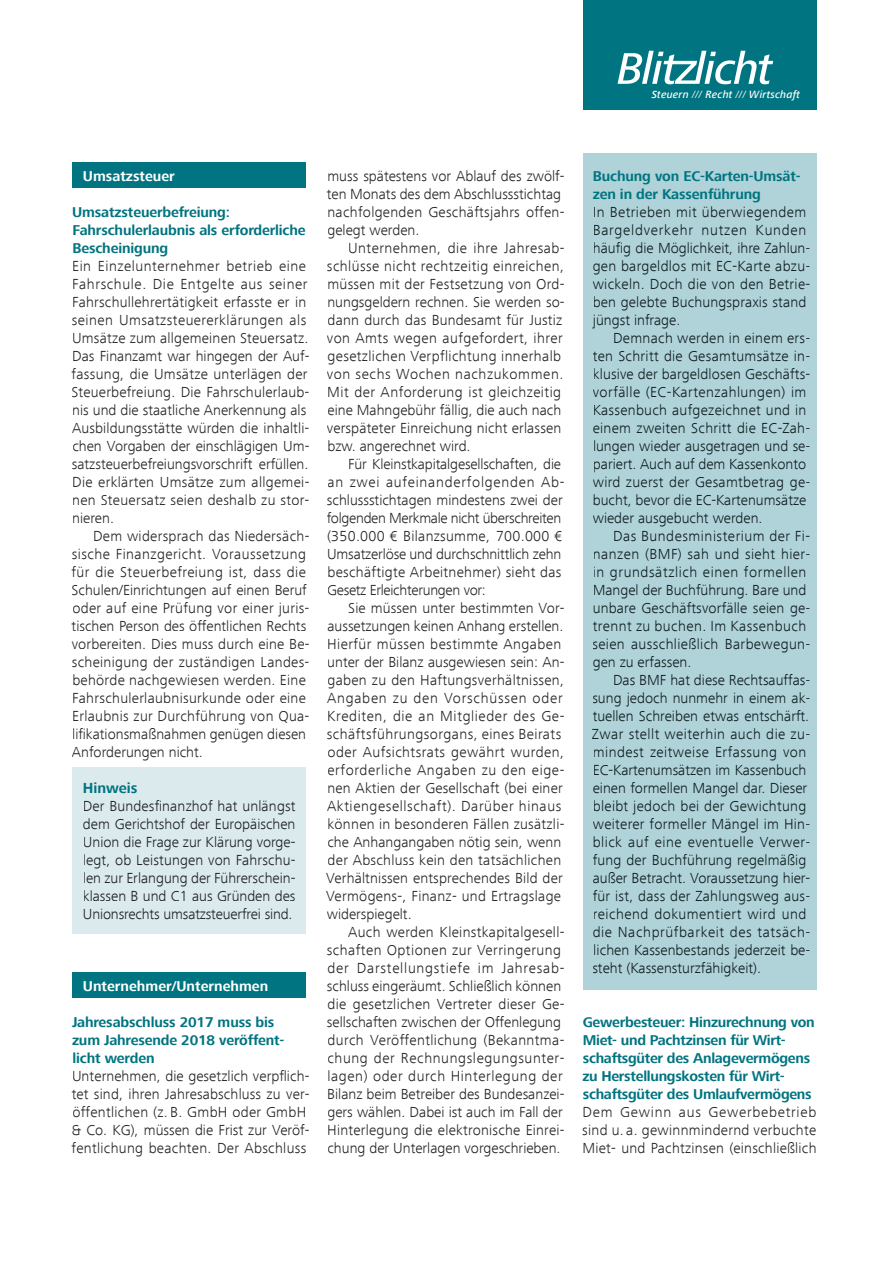
<style>
.page{position:relative;width:893px;height:1263px;background:#fff}
.page>*{position:absolute;margin:0;border:0;box-sizing:border-box;transform-origin:0 0}
.t1{font:300 15px/18px "Frutiger Next Com";letter-spacing:.02em;color:#231f20}
.t2{font:300 15px/18px "Frutiger Next Com";letter-spacing:.02em;color:#0c191d}
.t3{font:300 15px/18px "Frutiger Next Com";letter-spacing:-.01em;color:#231f20}
.t4{font:300 15px/18px "Frutiger Next Com";letter-spacing:-.01em;color:#1a1c1f;text-align:justify}
.t5{font:300 15px/18px "Frutiger Next Com";color:#231f20}
.t6{font:700 15px "Frutiger Next Com";color:#007480}
.t7{font:700 14.7px/18px "Frutiger Next Com";letter-spacing:-.01em;color:#007480}
.t8{font:700 14.7px "Frutiger Next Com";color:#fff}
.t9{font:italic 500 10.8px "Frutiger Next Com";letter-spacing:.02em;color:#fff}
.s1{font-weight:400}
</style>
<div class="page">
<div style="left:72px;top:163px;width:234px;height:25px;background:#007480"></div>
<div style="left:72px;top:973px;width:234px;height:25px;background:#007480"></div>
<div style="left:72px;top:767px;width:234px;height:167px;background:#dbeaed"></div>
<div style="left:583px;top:154px;width:233px;height:836px;background:#b0d3d9"></div>
<div style="left:583px;top:0;width:233px;height:110px;background:#007480"></div>
<svg style="left:617px;top:51px;width:156px;height:33px"></svg>
<p class="t9" style="left:652px;top:88px;width:150px">Steuern <span class="s1">///</span> Recht <span class="s1">///</span> Wirtschaft</p>
<p class="t8" style="left:83px;top:167px;width:94px">Umsatzsteuer</p>
<p class="t7" style="left:72px;top:203px;width:235px">Umsatzsteuerbefreiung:<br>Fahrschulerlaubnis als erforderliche<br>Bescheinigung</p>
<p class="t1" style="left:72px;top:257px;width:239px">Ein Einzelunternehmer betrieb eine Fahrschule. Die Entgelte aus seiner Fahrschullehrertätigkeit erfasste er in seinen Umsatzsteuererklärungen als Umsätze zum allgemeinen Steuersatz.<br>Das Finanzamt war hingegen der Auf&shy;fassung, die Umsätze unterlägen der Steuerbefreiung. Die Fahrschulerlaub&shy;nis und die staatliche Anerkennung als Ausbildungsstätte würden die inhaltli&shy;chen Vorgaben der einschlägigen Um&shy;satzsteuerbefreiungsvorschrift erfüllen.<br>Die erklärten Umsätze zum allgemei&shy;nen Steuersatz seien deshalb zu stor&shy;nieren.</p>
<p class="t1" style="left:72px;top:527px;width:239px;text-indent:22px">Dem widersprach das Niedersäch&shy;sische Finanzgericht. Voraussetzung für die Steuerbefreiung ist, dass die Schulen/Einrichtungen auf einen Beruf oder auf eine Prüfung vor einer juris&shy;tischen Person des öffentlichen Rechts vorbereiten. Dies muss durch eine Be&shy;scheinigung der zuständigen Landes&shy;behörde nachgewiesen werden. Eine Fahrschulerlaubnisurkunde oder eine Erlaubnis zur Durchführung von Qua&shy;lifikationsmaßnahmen genügen diesen Anforderungen nicht.</p>
<p class="t6" style="left:83px;top:779px;width:56px">Hinweis</p>
<p class="t4" style="left:83px;top:797px;width:214px">Der Bundesfinanzhof hat unlängst dem Gerichtshof der Europäischen Union die Frage zur Klärung vorge&shy;legt, ob Leistungen von Fahrschu&shy;len zur Erlangung der Führerschein&shy;klassen B und C1 aus Gründen des Unionsrechts umsatzsteuerfrei sind.</p>
<p class="t8" style="left:83px;top:977px;width:187px">Unternehmer/Unternehmen</p>
<p class="t7" style="left:72px;top:1013px;width:214px">Jahresabschluss 2017 muss bis zum Jahresende 2018 veröffent&shy;licht werden</p>
<p class="t1" style="left:72px;top:1067px;width:239px">Unternehmen, die gesetzlich verpflich&shy;tet sind, ihren Jahresabschluss zu ver&shy;öffentlichen (z. B. GmbH oder GmbH &amp; Co. KG), müssen die Frist zur Veröf&shy;fentlichung beachten. Der Abschluss</p>
<p class="t5" style="left:327px;top:167px;width:239px">muss spätestens vor Ablauf des zwölf&shy;ten Monats des dem Abschlussstichtag nachfolgenden Geschäftsjahrs offen&shy;gelegt werden.</p>
<p class="t1" style="left:327px;top:239px;width:239px;text-indent:21px">Unternehmen, die ihre Jahresab&shy;schlüsse nicht rechtzeitig einreichen, müssen mit der Festsetzung von Ord&shy;nungsgeldern rechnen. Sie werden so&shy;dann durch das Bundesamt für Justiz von Amts wegen aufgefordert, ihrer gesetzlichen Verpflichtung innerhalb von sechs Wochen nachzukommen.<br>Mit der Anforderung ist gleichzeitig eine Mahngebühr fällig, die auch nach verspäteter Einreichung nicht erlassen bzw. angerechnet wird.</p>
<p class="t3" style="left:327px;top:455px;width:239px;text-indent:22px">Für Kleinstkapitalgesellschaften, die an zwei aufeinanderfolgenden Ab&shy;schlussstichtagen mindestens zwei der folgenden Merkmale nicht überschreiten (350.000 € Bilanzsumme, 700.000 € Umsatzerlöse und durchschnittlich zehn beschäftigte Arbeitnehmer) sieht das Gesetz Erleichterungen vor:</p>
<p class="t1" style="left:326px;top:599px;width:240px;text-indent:22px">Sie müssen unter bestimmten Vor&shy;aussetzungen keinen Anhang erstellen.<br>Hierfür müssen bestimmte Angaben unter der Bilanz ausgewiesen sein: An&shy;gaben zu den Haftungsverhältnissen, Angaben zu den Vorschüssen oder Krediten, die an Mitglieder des Ge&shy;schäftsführungsorgans, eines Beirats oder Aufsichtsrats gewährt wurden, erforderliche Angaben zu den eige&shy;nen Aktien der Gesellschaft (bei einer Aktiengesellschaft). Darüber hinaus können in besonderen Fällen zusätzli&shy;che Anhangangaben nötig sein, wenn der Abschluss kein den tatsächlichen Verhältnissen entsprechendes Bild der Vermögens-, Finanz- und Ertragslage widerspiegelt.</p>
<p class="t1" style="left:327px;top:923px;width:239px;text-indent:21px">Auch werden Kleinstkapitalgesell&shy;schaften Optionen zur Verringerung der Darstellungstiefe im Jahresab&shy;schluss eingeräumt. Schließlich können die gesetzlichen Vertreter dieser Ge&shy;sellschaften zwischen der Offenlegung durch Veröffentlichung (Bekanntma&shy;chung der Rechnungslegungsunter&shy;lagen) oder durch Hinterlegung der Bilanz beim Betreiber des Bundesanzei&shy;gers wählen. Dabei ist auch im Fall der Hinterlegung die elektronische Einrei&shy;chung der Unterlagen vorgeschrieben.</p>
<p class="t7" style="left:593px;top:167px;width:209px">Buchung von EC-Karten-Umsät&shy;zen in der Kassenführung</p>
<p class="t2" style="left:593px;top:203px;width:219px">In Betrieben mit überwiegendem<br>Bargeldverkehr nutzen Kunden häufig die Möglichkeit, ihre Zahlun&shy;gen bargeldlos mit EC-Karte abzu&shy;wickeln. Doch die von den Betrie&shy;ben gelebte Buchungspraxis stand jüngst infrage.</p>
<p class="t2" style="left:593px;top:329px;width:219px;text-indent:20px">Demnach werden in einem ers&shy;ten Schritt die Gesamtumsätze in&shy;klusive der bargeldlosen Geschäfts&shy;vorfälle (EC-Kartenzahlungen) im Kassenbuch aufgezeichnet und in einem zweiten Schritt die EC-Zah&shy;lungen wieder ausgetragen und se&shy;pariert. Auch auf dem Kassenkonto wird zuerst der Gesamtbetrag ge&shy;bucht, bevor die EC-Kartenumsätze wieder ausgebucht werden.</p>
<p class="t2" style="left:592px;top:527px;width:219px;text-indent:21px">Das Bundesministerium der Fi&shy;nanzen (BMF) sah und sieht hier&shy;in grundsätzlich einen formellen<br>Mangel der Buchführung. Bare und unbare Geschäftsvorfälle seien ge&shy;trennt zu buchen. Im Kassenbuch seien ausschließlich Barbewegun&shy;gen zu erfassen.</p>
<p class="t2" style="left:592px;top:671px;width:220px;text-indent:21px">Das BMF hat diese Rechtsauffas&shy;sung jedoch nunmehr in einem ak&shy;tuellen Schreiben etwas entschärft.<br>Zwar stellt weiterhin auch die zu&shy;mindest zeitweise Erfassung von EC-Kartenumsätzen im Kassenbuch einen formellen Mangel dar. Dieser bleibt jedoch bei der Gewichtung weiterer formeller Mängel im Hin&shy;blick auf eine eventuelle Verwer&shy;fung der Buchführung regelmäßig außer Betracht. Voraussetzung hier&shy;für ist, dass der Zahlungsweg aus&shy;reichend dokumentiert wird und die Nachprüfbarkeit des tatsäch&shy;lichen Kassenbestands jederzeit be&shy;steht (Kassensturzfähigkeit).</p>
<p class="t7" style="left:582px;top:1013px;width:234px">Gewerbesteuer: Hinzurechnung von Miet- und Pachtzinsen für Wirt&shy;schaftsgüter des Anlagevermögens zu Herstellungskosten für Wirt&shy;schaftsgüter des Umlaufvermögens</p>
<p class="t1" style="left:582px;top:1103px;width:236px;text-align:justify">Dem Gewinn aus Gewerbebetrieb sind u. a. gewinnmindernd verbuchte Miet- und Pachtzinsen (einschließlich</p>
</div>
